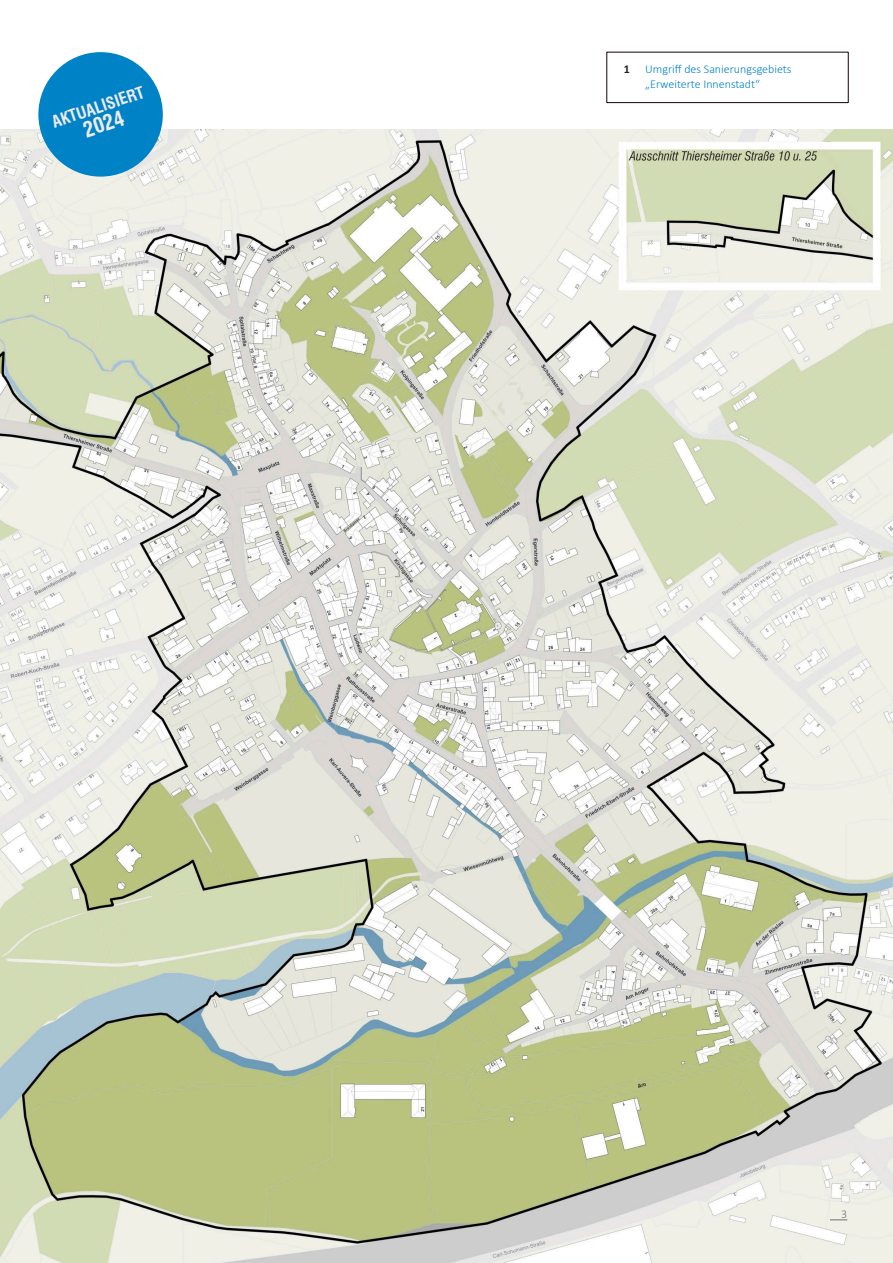
<style>
.page{position:relative;width:893px;height:1263px;background:#fff}
.page>*{position:absolute;margin:0;border:0;box-sizing:border-box;transform-origin:0 0}
.t1{font:700 condensed 21px "Swiss 721 BT";color:#edebea}
.t2{font:700 condensed 16.5px "Swiss 721 BT";color:#edebea}
.t3{font:300 12px/14.4px "Calibri";color:#0082c7}
.t4{font:700 12px "Calibri";color:#231f20}
.t5{font:300 12px "Calibri";color:#6d6f71}
</style>
<div class="page">
<img style="left:0;top:129px;width:893px;height:1134px">
<div style="left:38px;top:52px;width:125px;height:125px;background:#0082c7;border-radius:50%"></div>
<div style="left:606px;top:52px;width:243px;height:51px;background:#fff;border:1px solid #190001"></div>
<svg style="left:830px;top:1219px;width:17px;height:1px"></svg>
<h2 class="t2" style="left:49px;top:113px;width:98px;rotate:-19deg">AKTUALISIERT</h2>
<h1 class="t1" style="left:80px;top:119px;width:44px;rotate:-19deg">2024</h1>
<p class="t4" style="left:624px;top:61px;width:8px">1</p>
<p class="t3" style="left:645px;top:62px;width:148px">Umgri昀昀 des Sanierungsgebiets „Erweiterte Innenstadt“</p>
<p class="t5" style="left:841px;top:1206px;width:8px">3</p>
</div>
